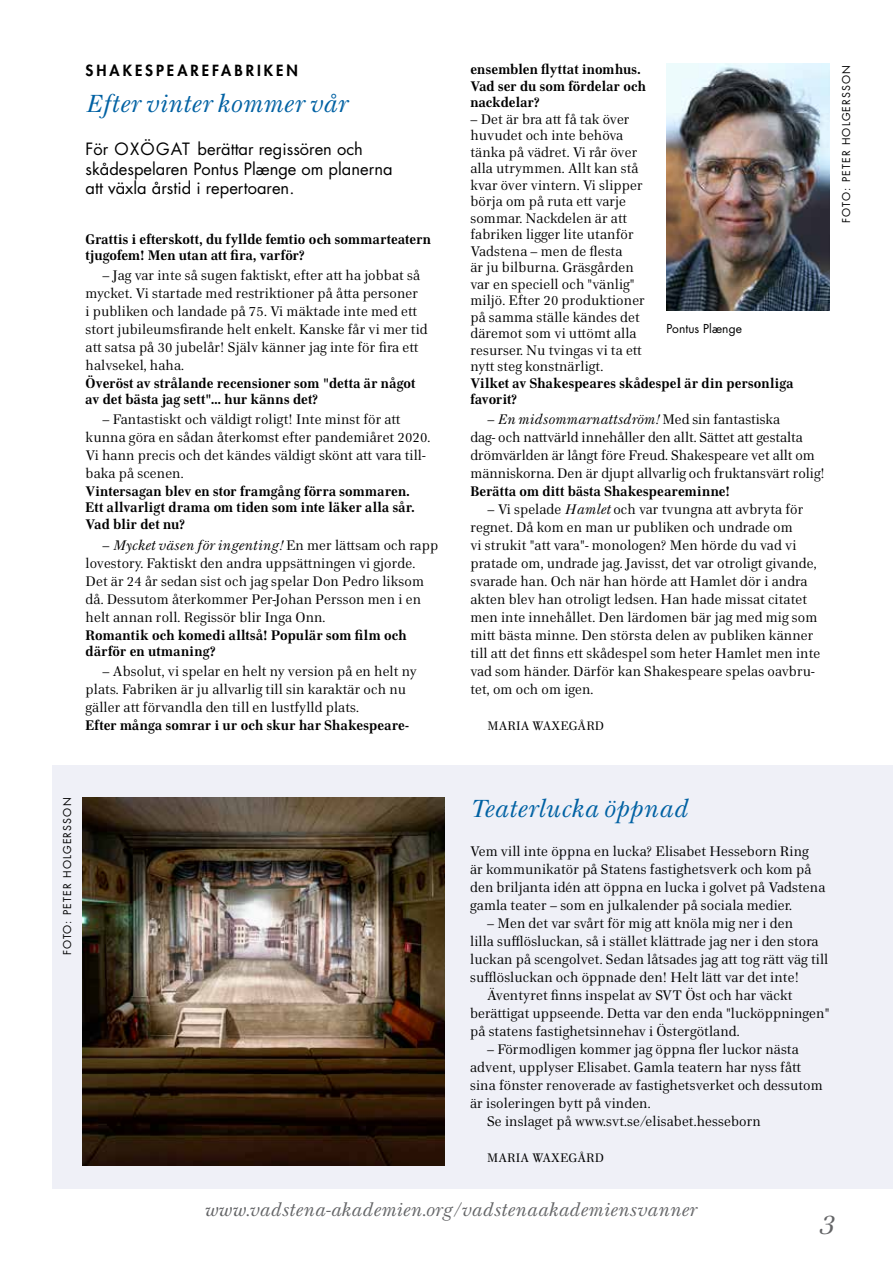
<style>
.page{position:relative;width:893px;height:1263px;background:#fff}
.page>*{position:absolute;margin:0;border:0;box-sizing:border-box;transform-origin:0 0}
.t1{font:italic 27px "Home Text";color:#636466}
.t2{font:italic 24px "Home Text";letter-spacing:.01em;color:#0061a3}
.t3{font:italic 18px "Home Text";letter-spacing:.01em;color:#636466}
.t4{font:16.5px/19.5px "Futura Std";color:#000}
.t5{font:800 15px "Futura Std";letter-spacing:.2em;color:#000}
.t6{font:13.5px/18px "Home Text";letter-spacing:.01em;color:#000}
.t7{font:700 13.5px/16.5px "Home Text";letter-spacing:.015em;color:#000}
.t8{font:12px "Home Text";letter-spacing:.01em;color:#000}
.t9{font:12px "Futura Std";letter-spacing:.01em;color:#000}
.t10{font:10.5px "Futura Std";letter-spacing:.11em;color:#000}
.s1{font-style:italic}
</style>
<div class="page">
<div style="left:52px;top:765px;width:841px;height:423px;background:#eff0f7"></div>
<img style="left:666px;top:64px;width:164px;height:246px">
<img style="left:83px;top:798px;width:361px;height:367px">
<p class="t5" style="left:86px;top:61px;width:214px">SHAKESPEAREFABRIKEN</p>
<h2 class="t2" style="left:86px;top:88px;width:263px">Efter vinter kommer vår</h2>
<p class="t4" style="left:86px;top:140px;width:308px">För OXÖGAT berättar regissören och skådespelaren Pontus Plænge om planerna att växla årstid i repertoaren.</p>
<p class="t7" style="left:86px;top:231px;width:347px">Grattis i efterskott, du fyllde femtio och sommarteatern tjugofem! Men utan att fira, varför?</p>
<p class="t6" style="left:86px;top:266px;width:344px;text-indent:17px">– Jag var inte så sugen faktiskt, efter att ha jobbat så mycket. Vi startade med restriktioner på åtta personer<br>i publiken och landade på 75. Vi mäktade inte med ett stort jubileumsfirande helt enkelt. Kanske får vi mer tid att satsa på 30 jubelår! Själv känner jag inte för fira ett halvsekel, haha.</p>
<p class="t7" style="left:86px;top:375px;width:331px">Överöst av strålande recensioner som "detta är något av det bästa jag sett"... hur känns det?</p>
<p class="t6" style="left:86px;top:410px;width:346px;text-indent:17px">– Fantastiskt och väldigt roligt! Inte minst för att kunna göra en sådan återkomst efter pandemiåret 2020.<br>Vi hann precis och det kändes väldigt skönt att vara till&shy;baka på scenen.</p>
<p class="t7" style="left:86px;top:483px;width:331px">Vintersagan blev en stor framgång förra sommaren.<br>Ett allvarligt drama om tiden som inte läker alla sår.<br>Vad blir det nu?</p>
<p class="t6" style="left:86px;top:536px;width:354px;text-indent:17px">– <span class="s1">Mycket väsen för ingenting!</span> En mer lättsam och rapp lovestory. Faktiskt den andra uppsättningen vi gjorde.<br>Det är 24 år sedan sist och jag spelar Don Pedro liksom då. Dessutom återkommer Per-Johan Persson men i en helt annan roll. Regissör blir Inga Onn.</p>
<p class="t7" style="left:86px;top:627px;width:322px">Romantik och komedi alltså! Populär som film och därför en utmaning?</p>
<p class="t6" style="left:86px;top:662px;width:333px;text-indent:17px">– Absolut, vi spelar en helt ny version på en helt ny plats. Fabriken är ju allvarlig till sin karaktär och nu gäller att förvandla den till en lustfylld plats.</p>
<p class="t7" style="left:86px;top:717px;width:325px">Efter många somrar i ur och skur har Shakespeare-</p>
<p class="t7" style="left:470px;top:61px;width:177px">ensemblen flyttat inomhus.<br>Vad ser du som fördelar och nackdelar?</p>
<p class="t6" style="left:470px;top:111px;width:176px;line-height:16.5px">– Det är bra att få tak över huvudet och inte behöva tänka på vädret. Vi rår över alla utrymmen. Allt kan stå kvar över vintern. Vi slipper börja om på ruta ett varje sommar. Nackdelen är att fabriken ligger lite utanför<br>Vadstena – men de flesta<br>är ju bilburna. Gräsgården var en speciell och "vänlig" miljö. Efter 20 produktioner på samma ställe kändes det däremot som vi uttömt alla resurser. Nu tvingas vi ta ett nytt steg konstnärligt.</p>
<p class="t7" style="left:470px;top:375px;width:324px">Vilket av Shakespeares skådespel är din personliga favorit?</p>
<p class="t6" style="left:470px;top:410px;width:356px;text-indent:17px">– <span class="s1">En midsommarnattsdröm!</span> Med sin fantastiska<br>dag- och nattvärld innehåller den allt. Sättet att gestalta drömvärlden är långt före Freud. Shakespeare vet allt om människorna. Den är djupt allvarlig och fruktansvärt rolig!</p>
<p class="t7" style="left:470px;top:483px;width:261px">Berätta om ditt bästa Shakespeareminne!</p>
<p class="t6" style="left:470px;top:500px;width:351px;text-indent:17px">– Vi spelade <span class="s1">Hamlet</span> och var tvungna att avbryta för regnet. Då kom en man ur publiken och undrade om<br>vi strukit "att vara"- monologen? Men hörde du vad vi pratade om, undrade jag. Javisst, det var otroligt givande, svarade han. Och när han hörde att Hamlet dör i andra akten blev han otroligt ledsen. Han hade missat citatet men inte innehållet. Den lärdomen bär jag med mig som mitt bästa minne. Den största delen av publiken känner till att det finns ett skådespel som heter Hamlet men inte vad som händer. Därför kan Shakespeare spelas oavbru&shy;tet, om och om igen.</p>
<p class="t8" style="left:487px;top:718px;width:118px">MARIA WAXEGÅRD</p>
<p class="t9" style="left:666px;top:321px;width:77px">Pontus Plænge</p>
<p class="t10" style="left:839px;top:223px;width:159px;rotate:-90deg">FOTO: PETER HOLGERSSON</p>
<p class="t10" style="left:61px;top:955px;width:159px;rotate:-90deg">FOTO: PETER HOLGERSSON</p>
<h2 class="t2" style="left:470px;top:794px;width:219px">Teaterlucka öppnad</h2>
<p class="t6" style="left:470px;top:842px;width:357px">Vem vill inte öppna en lucka? Elisabet Hesseborn Ring<br>är kommunikatör på Statens fastighetsverk och kom på den briljanta idén att öppna en lucka i golvet på Vadstena gamla teater – som en julkalender på sociala medier.</p>
<p class="t6" style="left:487px;top:914px;width:307px">– Men det var svårt för mig att knöla mig ner i den</p>
<p class="t6" style="left:470px;top:932px;width:350px">lilla sufflösluckan, så i stället klättrade jag ner i den stora</p>
<p class="t6" style="left:470px;top:950px;width:360px">luckan på scengolvet. Sedan låtsades jag att tog rätt väg till</p>
<p class="t6" style="left:470px;top:968px;width:330px">sufflösluckan och öppnade den! Helt lätt var det inte!</p>
<p class="t6" style="left:487px;top:986px;width:307px">Äventyret finns inspelat av SVT Öst och har väckt</p>
<p class="t6" style="left:470px;top:1004px;width:361px">berättigat uppseende. Detta var den enda "lucköppningen"</p>
<p class="t6" style="left:470px;top:1022px;width:271px">på statens fastighetsinnehav i Östergötland.</p>
<p class="t6" style="left:487px;top:1040px;width:313px">– Förmodligen kommer jag öppna fler luckor nästa</p>
<p class="t6" style="left:470px;top:1058px;width:332px">advent, upplyser Elisabet. Gamla teatern har nyss fått</p>
<p class="t6" style="left:470px;top:1076px;width:354px">sina fönster renoverade av fastighetsverket och dessutom</p>
<p class="t6" style="left:470px;top:1094px;width:182px">är isoleringen bytt på vinden.</p>
<p class="t6" style="left:487px;top:1112px;width:275px">Se inslaget på www.svt.se/elisabet.hesseborn</p>
<p class="t8" style="left:487px;top:1150px;width:118px">MARIA WAXEGÅRD</p>
<h3 class="t3" style="left:204px;top:1198px;width:494px">www.vadstena-akademien.org/vadstenaakademiensvanner</h3>
<h1 class="t1" style="left:818px;top:1207px;width:17px">3</h1>
</div>
